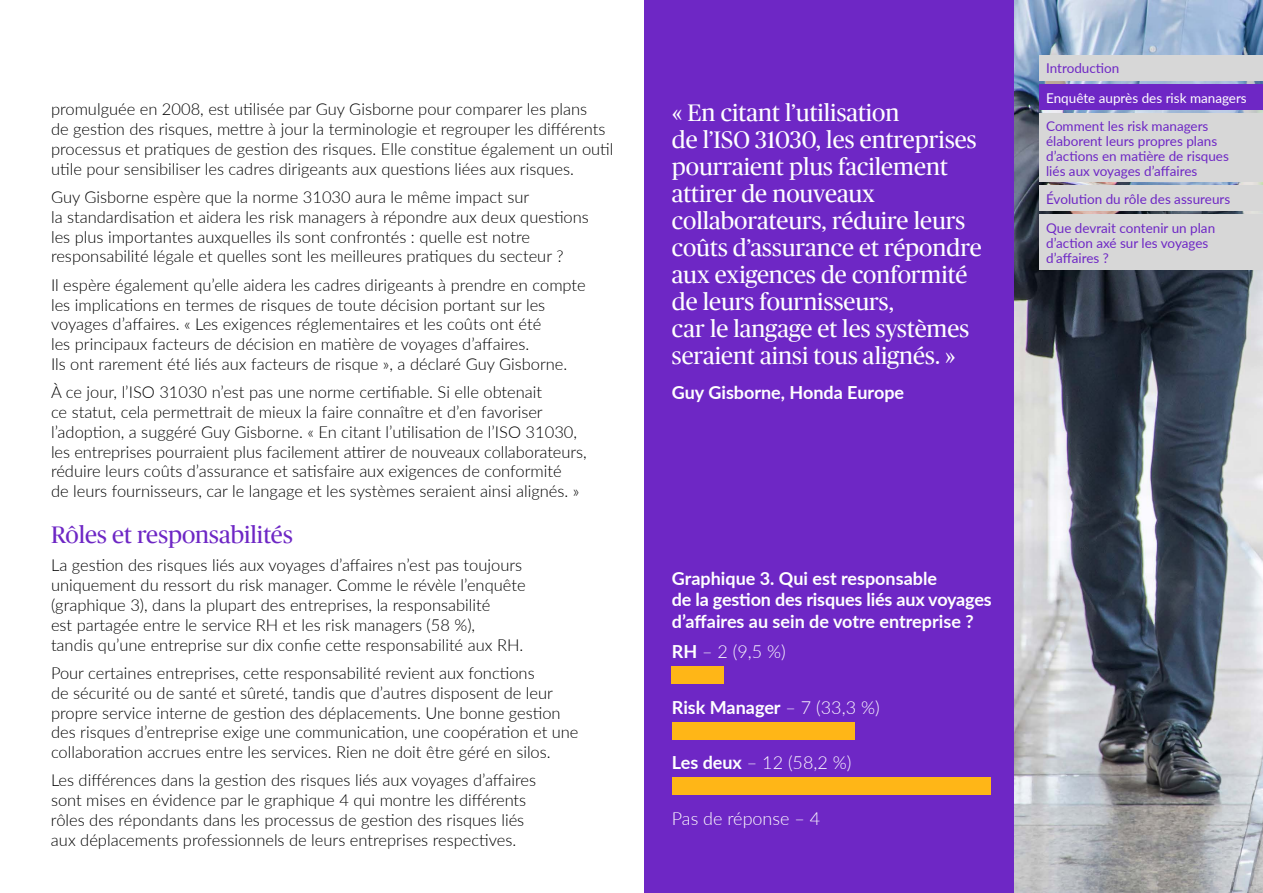
<style>
.page{position:relative;width:1263px;height:893px;background:#fff}
.page>*{position:absolute;margin:0;border:0;box-sizing:border-box;transform-origin:0 0}
.t1{font:24px/27px "Chubb Publico Office";color:#fff}
.t2{font:24px "Chubb Publico Office";color:#6e27c5}
.t3{font:700 18px/21.6px "Lato";color:#fff}
.t4{font:300 18px "Lato";color:#fff}
.t5{font:300 16.5px/19.8px "Lato";color:#000}
.t6{font:13.5px/15px "Lato";color:#6e27c5}
.t7{font:13.5px "Lato";color:#fff}
.s1{font-weight:700}
.s2{font-weight:300}
</style>
<div class="page">
<img style="left:1014px;top:0;width:249px;height:893px">
<div style="left:644px;top:0;width:370px;height:893px;background:#6e27c5"></div>
<div style="left:1040px;top:185px;width:223px;height:26px;background:#d7d7d7"></div>
<div style="left:1040px;top:215px;width:223px;height:55px;background:#d7d7d7"></div>
<div style="left:1040px;top:114px;width:223px;height:68px;background:#d7d7d7"></div>
<div style="left:1040px;top:55px;width:223px;height:26px;background:#d7d7d7"></div>
<div style="left:672px;top:778px;width:319px;height:17px;background:#ffb617"></div>
<div style="left:672px;top:722px;width:182px;height:17px;background:#ffb617"></div>
<div style="left:672px;top:666px;width:52px;height:17px;background:#ffb617"></div>
<div style="left:1040px;top:85px;width:223px;height:25px;background:#6e27c5"></div>
<p class="t5" style="left:51px;top:99px;width:564px">promulguée en 2008, est utilisée par Guy Gisborne pour comparer les plans<br>de gestion des risques, mettre à jour la terminologie et regrouper les différents processus et pratiques de gestion des risques. Elle constitue également un outil utile pour sensibiliser les cadres dirigeants aux questions liées aux risques.</p>
<p class="t5" style="left:51px;top:187px;width:539px">Guy Gisborne espère que la norme 31030 aura le même impact sur<br>la standardisation et aidera les risk managers à répondre aux deux questions les plus importantes auxquelles ils sont confrontés : quelle est notre responsabilité légale et quelles sont les meilleures pratiques du secteur ?</p>
<p class="t5" style="left:51px;top:274px;width:536px">Il espère également qu’elle aidera les cadres dirigeants à prendre en compte les implications en termes de risques de toute décision portant sur les voyages d’affaires. « Les exigences réglementaires et les coûts ont été<br>les principaux facteurs de décision en matière de voyages d’affaires.<br>Ils ont rarement été liés aux facteurs de risque », a déclaré Guy Gisborne.</p>
<p class="t5" style="left:51px;top:382px;width:537px">À ce jour, l’ISO 31030 n’est pas une norme certifiable. Si elle obtenait<br>ce statut, cela permettrait de mieux la faire connaître et d’en favoriser l’adoption, a suggéré Guy Gisborne. « En citant l’utilisation de l’ISO 31030, les entreprises pourraient plus facilement attirer de nouveaux collaborateurs, réduire leurs coûts d’assurance et satisfaire aux exigences de conformité<br>de leurs fournisseurs, car le langage et les systèmes seraient ainsi alignés. »</p>
<p class="t2" style="left:51px;top:518px;width:243px">Rôles et responsabilités</p>
<p class="t5" style="left:51px;top:555px;width:476px">La gestion des risques liés aux voyages d’affaires n’est pas toujours uniquement du ressort du risk manager. Comme le révèle l’enquête (graphique 3), dans la plupart des entreprises, la responsabilité<br>est partagée entre le service RH et les risk managers (58 %),<br>tandis qu’une entreprise sur dix confie cette responsabilité aux RH.</p>
<p class="t5" style="left:51px;top:662px;width:529px">Pour certaines entreprises, cette responsabilité revient aux fonctions<br>de sécurité ou de santé et sûreté, tandis que d’autres disposent de leur propre service interne de gestion des déplacements. Une bonne gestion des risques d’entreprise exige une communication, une coopération et une collaboration accrues entre les services. Rien ne doit être géré en silos.</p>
<p class="t5" style="left:51px;top:770px;width:487px">Les différences dans la gestion des risques liés aux voyages d’affaires sont mises en évidence par le graphique 4 qui montre les différents rôles des répondants dans les processus de gestion des risques liés aux déplacements professionnels de leurs entreprises respectives.</p>
<p class="t1" style="left:672px;top:98px;width:306px">« En citant l’utilisation<br>de l’ISO 31030, les entreprises pourraient plus facilement attirer de nouveaux collaborateurs, réduire leurs</p>
<p class="t1" style="left:672px;top:233px;width:311px">coûts d’assurance et répondre</p>
<p class="t1" style="left:672px;top:260px;width:299px">aux exigences de conformité de leurs fournisseurs,<br>car le langage et les systèmes seraient ainsi tous alignés. »</p>
<p class="t3" style="left:672px;top:380px;width:234px">Guy Gisborne, Honda Europe</p>
<p class="t6" style="left:1046px;top:60px;width:75px">Introduction</p>
<p class="t7" style="left:1046px;top:88px;width:202px">Enquête auprès des risk managers</p>
<p class="t6" style="left:1046px;top:118px;width:173px">Comment les risk managers élaborent leurs propres plans</p>
<p class="t6" style="left:1046px;top:148px;width:184px">d’actions en matière de risques liés aux voyages d’affaires</p>
<p class="t6" style="left:1046px;top:191px;width:186px">Évolution du rôle des assureurs</p>
<p class="t6" style="left:1046px;top:220px;width:171px">Que devrait contenir un plan</p>
<p class="t6" style="left:1046px;top:235px;width:164px">d’action axé sur les voyages d’affaires ?</p>
<p class="t3" style="left:672px;top:567px;width:321px">Graphique 3. Qui est responsable<br>de la gestion des risques liés aux voyages d’affaires au sein de votre entreprise ?</p>
<p class="t4" style="left:672px;top:639px;width:115px"><span class="s1">RH</span> – 2 (9,5 %)</p>
<p class="t3" style="left:672px;top:696px;width:209px">Risk Manager <span class="s2">– 7 (33,3 %)</span></p>
<p class="t4" style="left:672px;top:750px;width:181px"><span class="s1">Les deux</span> – 12 (58,2 %)</p>
<p class="t4" style="left:672px;top:806px;width:150px">Pas de réponse – 4</p>
</div>
